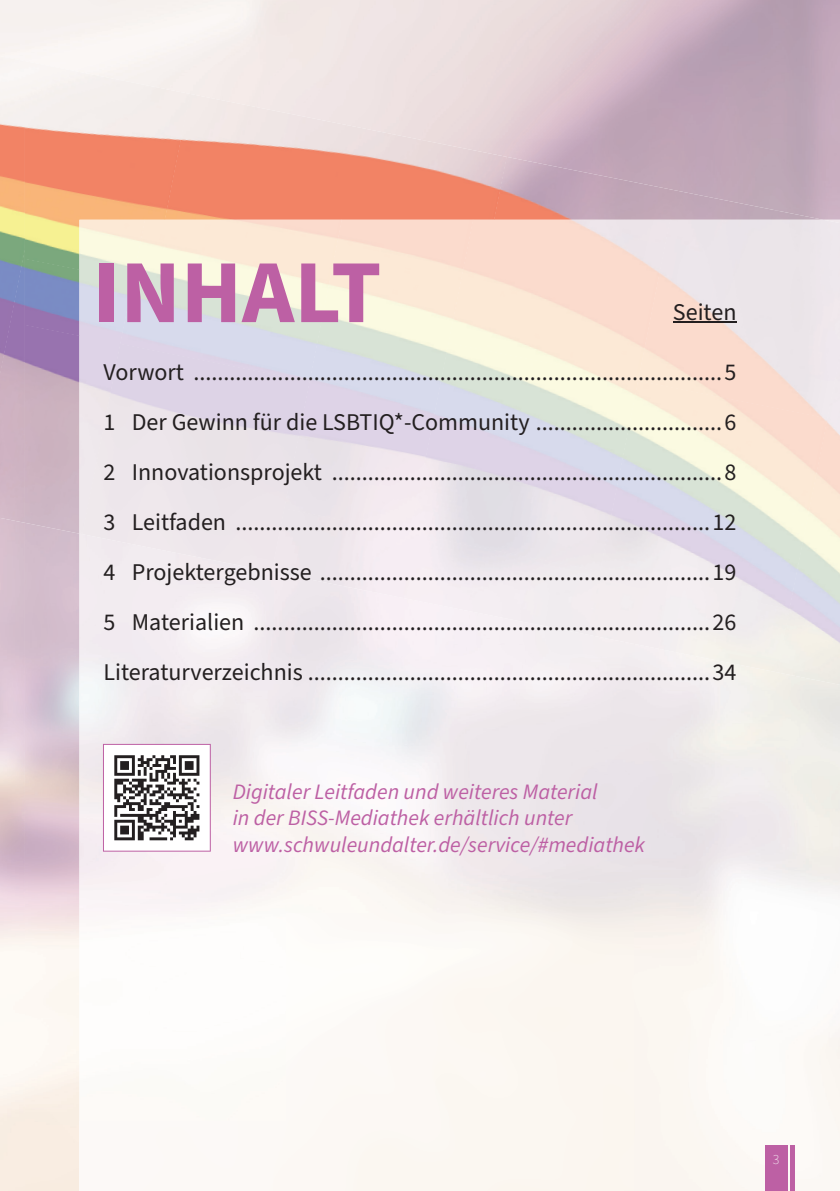
<style>
.page{position:relative;width:840px;height:1191px;background:#fff}
.page>*{position:absolute;margin:0;border:0;box-sizing:border-box;transform-origin:0 0}
.t1{font:700 90px "Source Sans Pro";letter-spacing:.005em;color:#bd60a4}
.t2{font:24px/50px "Source Sans Pro";color:#231f20;text-align:justify}
.t3{font:italic 22px/26.4px "Source Sans Pro";color:#bd60a4}
.t4{font:200 14px "Source Sans Pro";color:#fff}
</style>
<div class="page">
<img style="left:0;top:56px;width:190px;height:203px">
<img style="left:164px;top:94px;width:342px;height:126px">
<img style="left:493px;top:157px;width:329px;height:63px">
<img style="left:25px;top:325px;width:54px;height:208px">
<img style="left:632px;top:672px;width:207px;height:519px">
<img style="left:637px;top:220px;width:202px;height:160px">
<img style="left:145px;top:220px;width:139px;height:124px">
<img style="left:79px;top:220px;width:66px;height:314px">
<img style="left:776px;top:354px;width:63px;height:331px">
<img style="left:599px;top:380px;width:228px;height:229px">
<img style="left:82px;top:344px;width:227px;height:228px">
<img style="left:271px;top:508px;width:518px;height:164px">
<img style="left:0;top:100px;width:25px;height:148px">
<img style="left:0;top:248px;width:25px;height:275px">
<svg style="left:103px;top:744px;width:108px;height:107px"></svg>
<hr style="left:672px;top:321px;width:64px;height:1px;background:#231f20">
<div style="left:764px;top:1145px;width:22px;height:46px;background:#bd60a4"></div>
<div style="left:789px;top:1145px;width:5px;height:46px;background:#bd60a4"></div>
<h1 class="t1" style="left:92px;top:231px;width:290px">INHALT</h1>
<p class="t2" style="left:672px;top:287px;width:65px">Seiten</p>
<p class="t2" style="left:103px;top:347px;width:634px">Vorwort ........................................................................................5<br>1 Der Gewinn für die LSBTIQ*-Community ...............................6<br>2 Innovationsprojekt .................................................................8<br>3 Leitfaden ...............................................................................12<br>4 Projektergebnisse .................................................................19<br>5 Materialien ............................................................................26<br>Literaturverzeichnis ...................................................................34</p>
<p class="t3" style="left:232px;top:779px;width:413px">Digitaler Leitfaden und weiteres Material<br>in der BISS-Mediathek erhältlich unter www.schwuleundalter.de/service/#mediathek</p>
<p class="t4" style="left:772px;top:1150px;width:8px">3</p>
</div>
